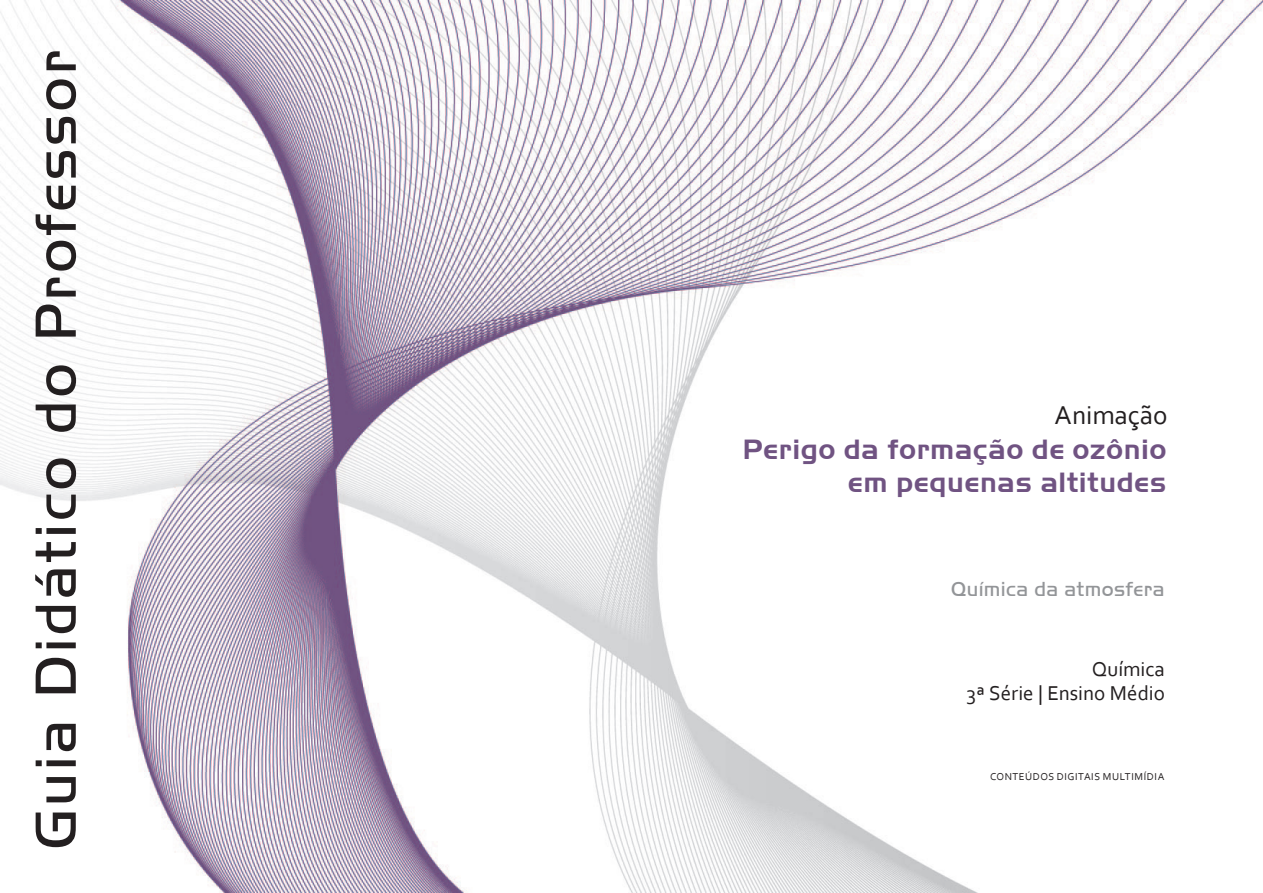
<style>
.page{position:relative;width:1263px;height:893px;background:#fff}
.page>*{position:absolute;margin:0;border:0;box-sizing:border-box;transform-origin:0 0}
.t1{font:60.15px "Handel Got D Ligh";letter-spacing:.045em;color:#231f20}
.t2{font:27px/32.4px "Handel Gothic BT";letter-spacing:.04em;color:#705382;text-align:right}
.t3{font:27px "Corbel";color:#231f20}
.t4{font:21px/24px "Corbel";color:#231f20;text-align:right}
.t5{font:21px "Handel Got D Ligh";letter-spacing:.02em;color:#939598}
.t6{font:10.5px "Corbel";letter-spacing:.055em;color:#231f20}
</style>
<div class="page">
<img style="left:0;top:0;width:1263px;height:893px">
<h1 class="t1" style="left:22px;top:849px;width:800px;rotate:-90deg">Guia Didático do Professor</h1>
<p class="t3" style="left:1054px;top:399px;width:114px">Animação</p>
<p class="t2" style="left:743px;top:433px;width:425px">Perigo da formação de ozônio em pequenas altitudes</p>
<p class="t5" style="left:951px;top:577px;width:215px">Química da atmosfera</p>
<p class="t4" style="left:967px;top:656px;width:200px">Química<br>3ª Série | Ensino Médio</p>
<p class="t6" style="left:990px;top:770px;width:176px">CONTEÚDOS DIGITAIS MULTIMÍDIA</p>
</div>
